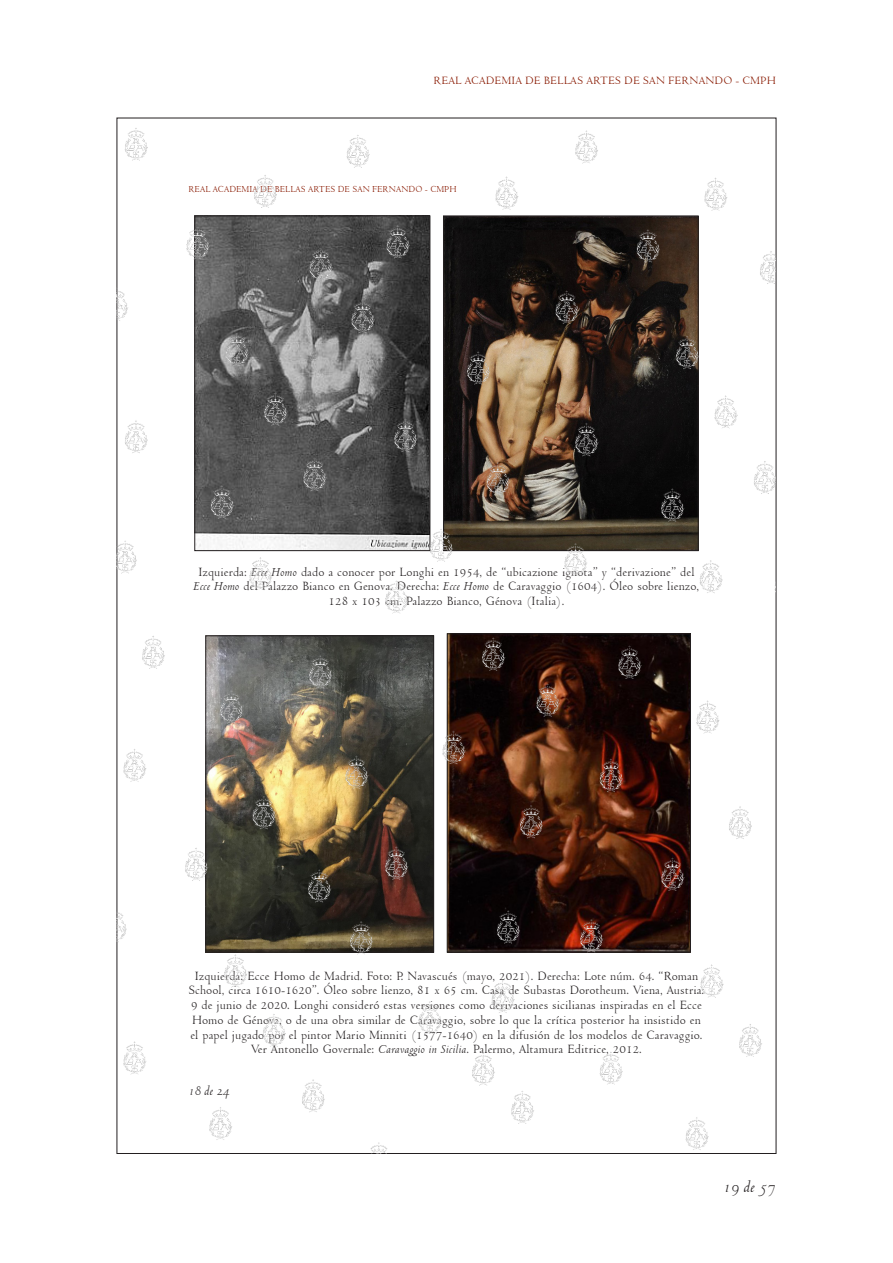
<style>
.page{position:relative;width:893px;height:1263px;background:#fff}
.page>*{position:absolute;margin:0;border:0;box-sizing:border-box;transform-origin:0 0}
.t1{font:italic 18px "Venetian 301 BT";color:#231f20}
.t2{font:italic 14.7px "Venetian 301 BT";color:#231f20;scale:.96 1}
.t3{font:13.5px/14.7px "Venetian 301 BT";color:#231f20;text-align:center;scale:.96 1}
.t4{font:12px "Venetian 301 BT";color:#891a02}
.t5{font:9.9px "Venetian 301 BT";color:#891a02;scale:.96 1}
.s1{font-style:italic}
</style>
<div class="page">
<img style="left:117px;top:118px;width:659px;height:1035px">
<p class="t4" style="left:433px;top:73px;width:344px">REAL ACADEMIA DE BELLAS ARTES DE SAN FERNANDO - CMPH</p>
<p class="t5" style="left:188px;top:183px;width:281px">REAL ACADEMIA DE BELLAS ARTES DE SAN FERNANDO - CMPH</p>
<p class="t3" style="left:194px;top:564px;width:528px">Izquierda: <span class="s1">Ecce Homo</span> dado a conocer por Longhi en 1954, de “ubicazione ignota” y “derivazione” del<br><span class="s1">Ecce Homo</span> del Palazzo Bianco en Genova. Derecha: <span class="s1">Ecce Homo</span> de Caravaggio (1604). Óleo sobre lienzo,<br>128 x 103 cm. Palazzo Bianco, Génova (Italia).</p>
<p class="t3" style="left:188px;top:968px;width:539px">Izquierda: Ecce Homo de Madrid. Foto: P. Navascués (mayo, 2021). Derecha: Lote núm. 64. “Roman School, circa 1610-1620”. Óleo sobre lienzo, 81 x 65 cm. Casa de Subastas Dorotheum. Viena, Austria:<br>9 de junio de 2020. Longhi consideró estas versiones como derivaciones sicilianas inspiradas en el Ecce Homo de Génova, o de una obra similar de Caravaggio, sobre lo que la crítica posterior ha insistido en el papel jugado por el pintor Mario Minniti (1577-1640) en la difusión de los modelos de Caravaggio.<br>Ver Antonello Governale: <span class="s1">Caravaggio in Sicilia</span>. Palermo, Altamura Editrice, 2012.</p>
<p class="t2" style="left:188px;top:1083px;width:45px">18 de 24</p>
<h1 class="t1" style="left:723px;top:1177px;width:54px">19 de 57</h1>
</div>
